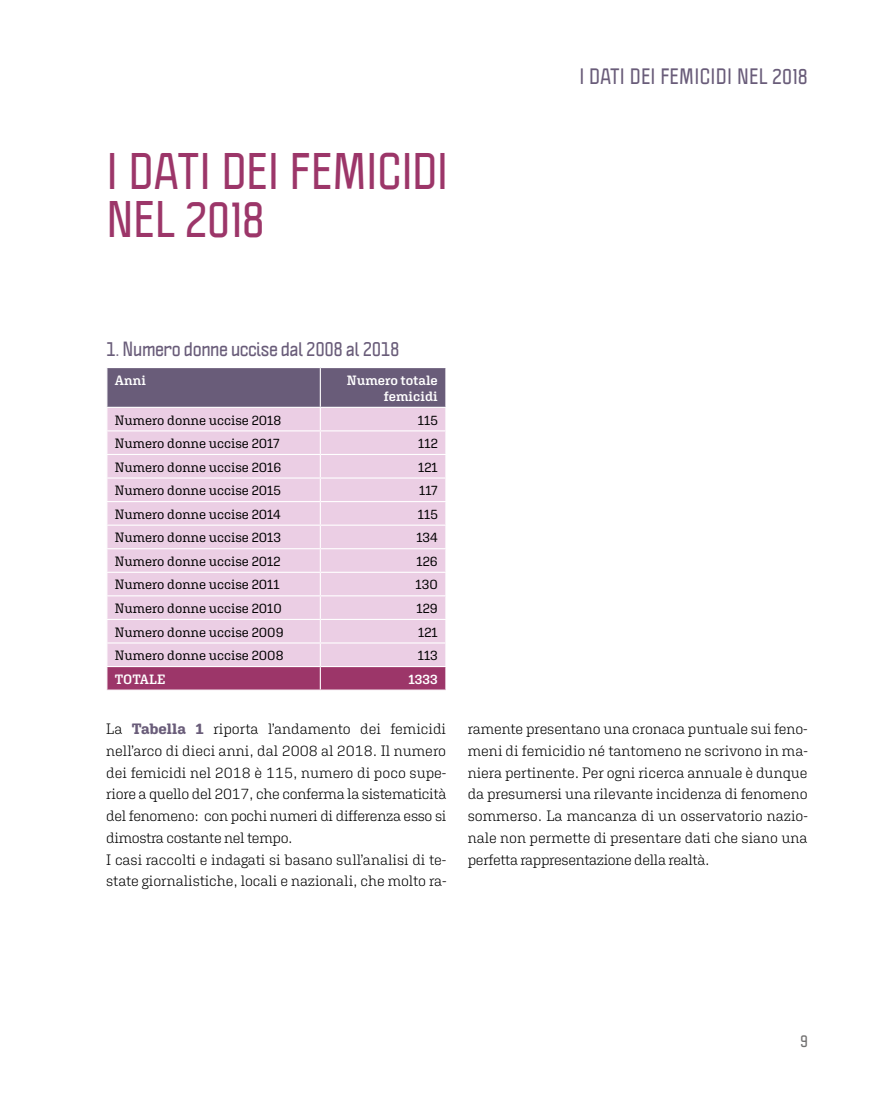
<style>
.page{position:relative;width:893px;height:1106px;background:#fff}
.page>*{position:absolute;margin:0;border:0;box-sizing:border-box;transform-origin:0 0}
.t1{font:700 45px/48px "Politica";letter-spacing:-.005em;color:#9c3669}
.t2{font:700 19.5px "Politica";letter-spacing:.02em;color:#695c79}
.t3{font:700 18px "Politica";letter-spacing:-.02em;color:#695c79}
.t4{font:300 15px/21.8px "Aglet Slab";letter-spacing:-.01em;color:#000}
.t5{font:700 15px "Politica";color:#706f6f}
.t6{font:13.5px "Aglet Slab";color:#000}
.t7{font:600 13.5px/16.2px "Aglet Slab";color:#fff;text-align:right}
.s1{font-weight:700;color:#695c79}
</style>
<div class="page">
<svg style="left:106px;top:367px;width:340px;height:323px;background:#d7b8d0"></svg>
<hr style="left:106px;top:666px;width:214px;height:1px;background:#fff">
<hr style="left:320px;top:666px;width:126px;height:1px;background:#fff">
<h1 class="t1" style="left:107px;top:145px;width:343px">I DATI DEI FEMICIDI<br>NEL 2018</h1>
<h2 class="t2" style="left:579px;top:61px;width:230px">I DATI DEI FEMICIDI NEL 2018</h2>
<p class="t3" style="left:106px;top:336px;width:295px">1. Numero donne uccise dal 2008 al 2018</p>
<p class="t7" style="left:115px;top:371px;width:33px">Anni</p>
<p class="t7" style="left:347px;top:371px;width:93px">Numero totale femicidi</p>
<p class="t6" style="left:115px;top:412px;width:168px">Numero donne uccise 2018</p>
<p class="t6" style="left:418px;top:412px;width:21px">115</p>
<p class="t6" style="left:115px;top:435px;width:166px">Numero donne uccise 2017</p>
<p class="t6" style="left:418px;top:435px;width:21px">112</p>
<p class="t6" style="left:115px;top:459px;width:168px">Numero donne uccise 2016</p>
<p class="t6" style="left:418px;top:459px;width:21px">121</p>
<p class="t6" style="left:115px;top:482px;width:167px">Numero donne uccise 2015</p>
<p class="t6" style="left:419px;top:482px;width:20px">117</p>
<p class="t6" style="left:115px;top:506px;width:167px">Numero donne uccise 2014</p>
<p class="t6" style="left:418px;top:506px;width:21px">115</p>
<p class="t6" style="left:115px;top:529px;width:168px">Numero donne uccise 2013</p>
<p class="t6" style="left:416px;top:529px;width:23px">134</p>
<p class="t6" style="left:115px;top:553px;width:167px">Numero donne uccise 2012</p>
<p class="t6" style="left:416px;top:553px;width:23px">126</p>
<p class="t6" style="left:115px;top:577px;width:166px">Numero donne uccise 2011</p>
<p class="t6" style="left:416px;top:577px;width:24px">130</p>
<p class="t6" style="left:115px;top:600px;width:168px">Numero donne uccise 2010</p>
<p class="t6" style="left:416px;top:600px;width:23px">129</p>
<p class="t6" style="left:115px;top:624px;width:170px">Numero donne uccise 2009</p>
<p class="t6" style="left:418px;top:624px;width:21px">121</p>
<p class="t6" style="left:115px;top:647px;width:170px">Numero donne uccise 2008</p>
<p class="t6" style="left:418px;top:647px;width:22px">113</p>
<p class="t7" style="left:115px;top:670px;width:52px">TOTALE</p>
<p class="t7" style="left:408px;top:670px;width:31px">1333</p>
<p class="t4" style="left:106px;top:717px;width:342px">La <span class="s1">Tabella 1</span> riporta l’andamento dei femicidi nell’arco di dieci anni, dal 2008 al 2018. Il numero dei femicidi nel 2018 è 115, numero di poco supe&shy;riore a quello del 2017, che conferma la sistematicità del fenomeno: con pochi numeri di differenza esso si dimostra costante nel tempo.<br>I casi raccolti e indagati si basano sull’analisi di te&shy;state giornalistiche, locali e nazionali, che molto ra-</p>
<p class="t4" style="left:468px;top:717px;width:342px;text-align:justify">ramente presentano una cronaca puntuale sui feno&shy;meni di femicidio né tantomeno ne scrivono in ma&shy;niera pertinente. Per ogni ricerca annuale è dunque da presumersi una rilevante incidenza di fenomeno sommerso. La mancanza di un osservatorio nazio&shy;nale non permette di presentare dati che siano una perfetta rappresentazione della realtà.</p>
<p class="t5" style="left:800px;top:1029px;width:9px">9</p>
</div>
